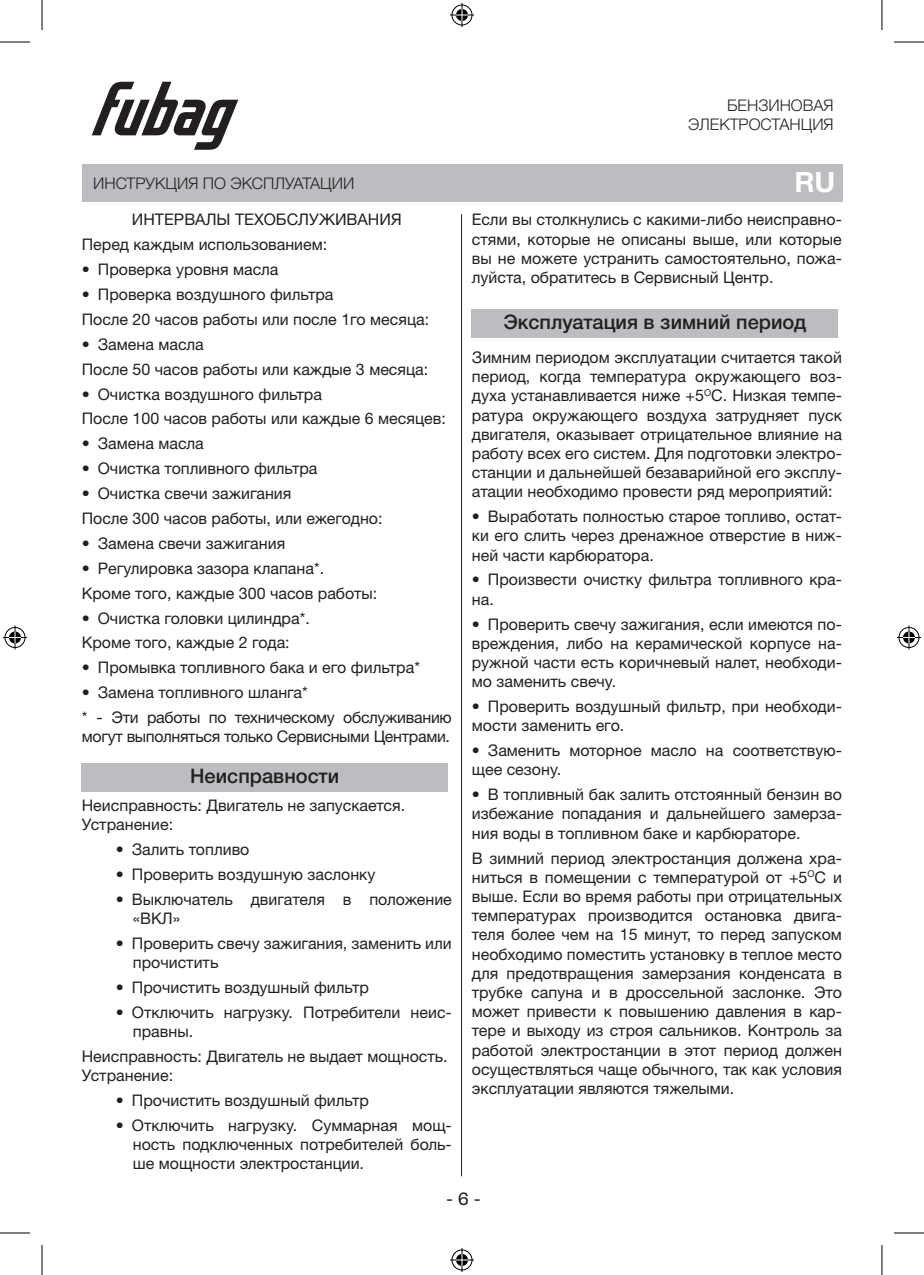
<style>
.page{position:relative;width:924px;height:1275px;background:#fff}
.page>*{position:absolute;margin:0;border:0;box-sizing:border-box;transform-origin:0 0}
.t1{font:700 28px "Helvetica Neue LTW1 G";color:#fff}
.t2{font:500 20px "Helvetica Neue LTW1 G";color:#231f20}
.t3{font:18px "Supria Sans";color:#231f20}
.t4{font:16px/19.2px "Helvetica Neue LTW1 G";color:#231f20;text-align:justify}
.t5{font:16px/19.2px "Helvetica Neue LTW1 G";letter-spacing:-.02em;color:#231f20}
.t6{font:300 16px/19.2px "Helvetica Neue LTW1 G";color:#231f20;text-align:right}
</style>
<div class="page">
<hr style="left:461px;top:214px;width:1px;height:962px;background:#231f20">
<svg style="left:92px;top:82px;width:146px;height:68px"></svg>
<div style="left:82px;top:164px;width:759px;height:38px;background:#bcbdc0"></div>
<div style="left:82px;top:763px;width:365px;height:28px;background:#bcbdc0"></div>
<div style="left:471px;top:309px;width:366px;height:29px;background:#bcbdc0"></div>
<hr style="left:0;top:42px;width:30px;height:1px;background:#000">
<hr style="left:893px;top:42px;width:30px;height:1px;background:#000">
<hr style="left:0;top:1232px;width:30px;height:1px;background:#000">
<hr style="left:893px;top:1232px;width:30px;height:1px;background:#000">
<hr style="left:42px;top:0;width:1px;height:30px;background:#000">
<hr style="left:42px;top:1245px;width:1px;height:30px;background:#000">
<hr style="left:881px;top:0;width:1px;height:30px;background:#000">
<hr style="left:881px;top:1245px;width:1px;height:30px;background:#000">
<svg style="left:450px;top:3px;width:24px;height:24px"></svg>
<svg style="left:450px;top:1248px;width:24px;height:24px"></svg>
<svg style="left:3px;top:625px;width:24px;height:24px"></svg>
<svg style="left:897px;top:625px;width:23px;height:24px"></svg>
<p class="t6" style="left:688px;top:96px;width:147px">БЕНЗИНОВАЯ<br>ЭЛЕКТРОСТАНЦИЯ</p>
<p class="t6" style="left:93px;top:173px;width:262px">ИНСТРУКЦИЯ ПО ЭКСПЛУАТАЦИИ</p>
<h1 class="t1" style="left:794px;top:165px;width:42px">RU</h1>
<p class="t4" style="left:132px;top:210px;width:271px">ИНТЕРВАЛЫ ТЕХОБСЛУЖИВАНИЯ</p>
<p class="t4" style="left:82px;top:235px;width:247px">Перед каждым использованием:</p>
<p class="t4" style="left:82px;top:260px;width:198px">• Проверка уровня масла</p>
<p class="t4" style="left:82px;top:285px;width:253px">• Проверка воздушного фильтра</p>
<p class="t4" style="left:82px;top:309px;width:349px">После 20 часов работы или после 1го месяца:</p>
<p class="t4" style="left:82px;top:334px;width:123px">• Замена масла</p>
<p class="t4" style="left:82px;top:359px;width:348px">После 50 часов работы или каждые 3 месяца:</p>
<p class="t4" style="left:82px;top:384px;width:242px">• Очистка воздушного фильтра</p>
<p class="t4" style="left:82px;top:409px;width:365px">После 100 часов работы или каждые 6 месяцев:</p>
<p class="t4" style="left:82px;top:434px;width:123px">• Замена масла</p>
<p class="t4" style="left:82px;top:459px;width:237px">• Очистка топливного фильтра</p>
<p class="t4" style="left:82px;top:484px;width:211px">• Очистка свечи зажигания</p>
<p class="t4" style="left:82px;top:508px;width:302px">После 300 часов работы, или ежегодно:</p>
<p class="t4" style="left:82px;top:533px;width:205px">• Замена свечи зажигания</p>
<p class="t4" style="left:82px;top:558px;width:244px">• Регулировка зазора клапана*.</p>
<p class="t4" style="left:82px;top:583px;width:297px">Кроме того, каждые 300 часов работы:</p>
<p class="t4" style="left:82px;top:608px;width:229px">• Очистка головки цилиндра*.</p>
<p class="t4" style="left:82px;top:633px;width:209px">Кроме того, каждые 2 года:</p>
<p class="t4" style="left:82px;top:658px;width:339px">• Промывка топливного бака и его фильтра*</p>
<p class="t4" style="left:82px;top:683px;width:227px">• Замена топливного шланга*</p>
<p class="t5" style="left:82px;top:707px;width:371px">* - Эти работы по техническому обслуживанию могут выполняться только Сервисными Центрами.</p>
<p class="t2" style="left:190px;top:763px;width:151px">Неисправности</p>
<p class="t4" style="left:82px;top:795px;width:325px">Неисправность: Двигатель не запускается.</p>
<p class="t4" style="left:82px;top:814px;width:93px">Устранение:</p>
<p class="t4" style="left:116px;top:839px;width:135px">• Залить топливо</p>
<p class="t4" style="left:116px;top:864px;width:261px">• Проверить воздушную заслонку</p>
<p class="t4" style="left:133px;top:889px;width:320px;text-indent:-17px">• Выключатель двигателя в положение «ВКЛ»</p>
<p class="t4" style="left:133px;top:933px;width:320px;text-indent:-17px">• Проверить свечу зажигания, заменить или прочистить</p>
<p class="t4" style="left:116px;top:977px;width:254px">• Прочистить воздушный фильтр</p>
<p class="t4" style="left:133px;top:1002px;width:320px;text-indent:-17px">• Отключить нагрузку. Потребители неис&shy;правны.</p>
<p class="t4" style="left:82px;top:1046px;width:367px">Неисправность: Двигатель не выдает мощность.</p>
<p class="t4" style="left:82px;top:1065px;width:93px">Устранение:</p>
<p class="t4" style="left:116px;top:1090px;width:254px">• Прочистить воздушный фильтр</p>
<p class="t4" style="left:133px;top:1115px;width:320px;text-indent:-17px">• Отключить нагрузку. Суммарная мощ&shy;ность подключенных потребителей боль&shy;ше мощности электростанции.</p>
<p class="t4" style="left:471px;top:210px;width:371px">Если вы столкнулись с какими-либо неисправно&shy;стями, которые не описаны выше, или которые вы не можете устранить самостоятельно, пожа&shy;луйста, обратитесь в Сервисный Центр.</p>
<p class="t2" style="left:503px;top:310px;width:304px">Эксплуатация в зимний период</p>
<p class="t4" style="left:471px;top:347px;width:371px">Зимним периодом эксплуатации считается такой период, когда температура окружающего воз&shy;духа устанавливается ниже +5<sup>О</sup>С. Низкая темпе&shy;ратура окружающего воздуха затрудняет пуск двигателя, оказывает отрицательное влияние на работу всех его систем. Для подготовки электро&shy;станции и дальнейшей безаварийной его эксплу&shy;атации необходимо провести ряд мероприятий:</p>
<p class="t4" style="left:471px;top:507px;width:371px">• Выработать полностью старое топливо, остат&shy;ки его слить через дренажное отверстие в ниж&shy;ней части карбюратора.</p>
<p class="t4" style="left:471px;top:570px;width:371px">• Произвести очистку фильтра топливного кра&shy;на.</p>
<p class="t4" style="left:471px;top:614px;width:371px">• Проверить свечу зажигания, если имеются по&shy;вреждения, либо на керамической корпусе на&shy;ружной части есть коричневый налет, необходи&shy;мо заменить свечу.</p>
<p class="t4" style="left:471px;top:696px;width:371px">• Проверить воздушный фильтр, при необходи&shy;мости заменить его.</p>
<p class="t4" style="left:471px;top:741px;width:371px">• Заменить моторное масло на соответствую&shy;щее сезону.</p>
<p class="t4" style="left:471px;top:785px;width:371px">• В топливный бак залить отстоянный бензин во избежание попадания и дальнейшего замерза&shy;ния воды в топливном баке и карбюраторе.</p>
<p class="t4" style="left:471px;top:848px;width:371px">В зимний период электростанция должена хра&shy;ниться в помещении с температурой от +5<sup>О</sup>С и выше. Если во время работы при отрицательных температурах производится остановка двига&shy;теля более чем на 15 минут, то перед запуском необходимо поместить установку в теплое место для предотвращения замерзания конденсата в трубке сапуна и в дроссельной заслонке. Это может привести к повышению давления в кар&shy;тере и выходу из строя сальников. Контроль за работой электростанции в этот период должен осуществляться чаще обычного, так как условия эксплуатации являются тяжелыми.</p>
<p class="t3" style="left:446px;top:1188px;width:36px">- 6 -</p>
</div>
